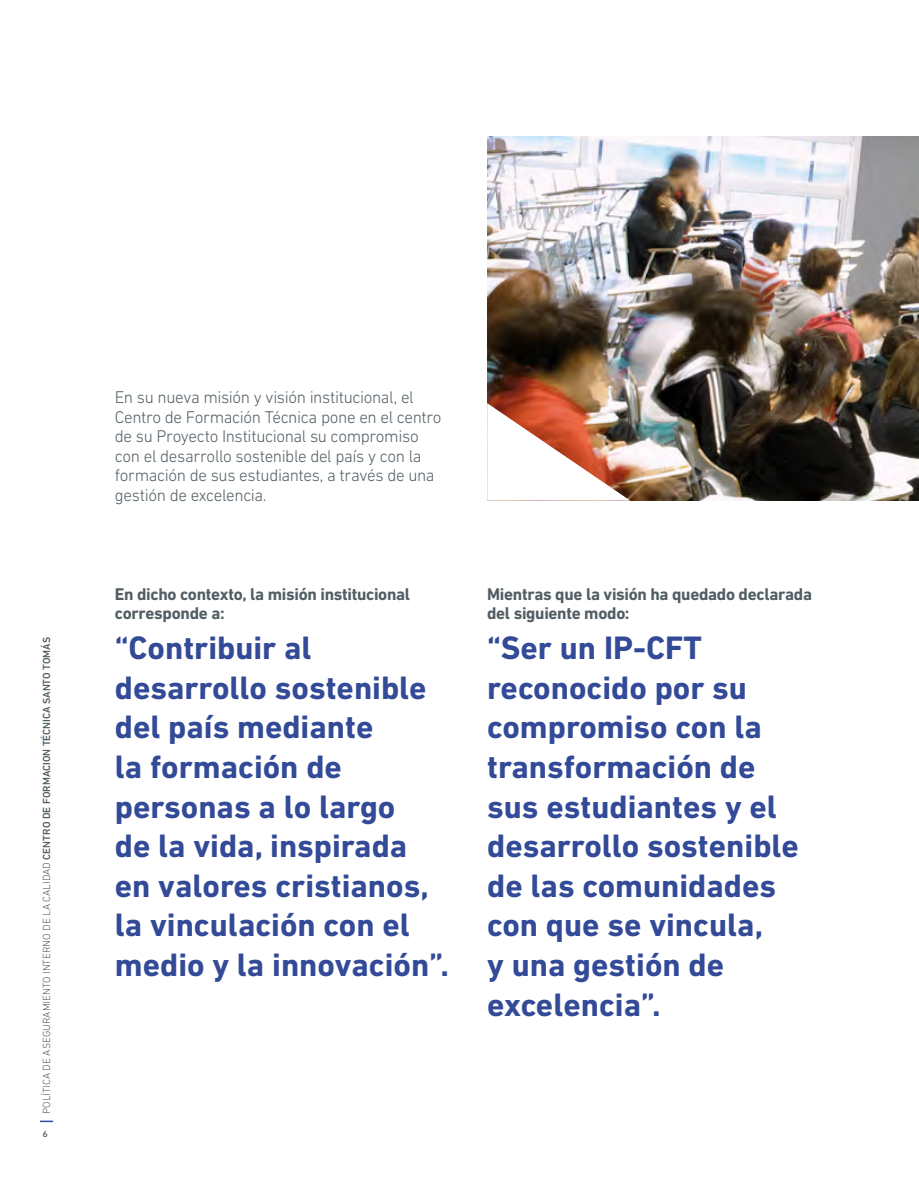
<style>
.page{position:relative;width:919px;height:1191px;background:#fff}
.page>*{position:absolute;margin:0;border:0;box-sizing:border-box;transform-origin:0 0}
.t1{font:700 33px/39.6px "DIN Next LT Pro";color:#324a97}
.t2{font:300 17.25px/19.5px "DIN Next LT Pro";letter-spacing:-.02em;color:#525e64}
.t3{font:700 17.25px/19.5px "DIN Next LT Pro";letter-spacing:-.015em;color:#525e64}
.t4{font:12px "DIN Next LT Pro";color:#525e64}
.t5{font:300 10.5px "DIN Next LT Pro";color:#525e64}
.s1{font-weight:500}
</style>
<div class="page">
<img style="left:487px;top:136px;width:431px;height:364px">
<img style="left:487px;top:403px;width:143px;height:97px">
<svg style="left:40px;top:1120px;width:13px;height:2px"></svg>
<p class="t5" style="left:41px;top:1114px;width:478px;rotate:-90deg">POLÍTICA DE ASEGURAMIENTO INTERNO DE LA CALIDAD <span class="s1">CENTRO DE FORMACION TÉCNICA SANTO TOMÁS</span></p>
<p class="t4" style="left:43px;top:1126px;width:7px">6</p>
<p class="t2" style="left:115px;top:387px;width:328px">En su nueva misión y visión institucional, el Centro de Formación Técnica pone en el centro de su Proyecto Institucional su compromiso con el desarrollo sostenible del país y con la formación de sus estudiantes, a través de una gestión de excelencia.</p>
<p class="t3" style="left:115px;top:584px;width:297px">En dicho contexto, la misión institucional corresponde a:</p>
<p class="t1" style="left:115px;top:628px;width:335px">“Contribuir al desarrollo sostenible del país mediante<br>la formación de personas a lo largo<br>de la vida, inspirada en valores cristianos, la vinculación con el medio y la innovación”.</p>
<p class="t3" style="left:487px;top:584px;width:326px">Mientras que la visión ha quedado declarada del siguiente modo:</p>
<p class="t1" style="left:487px;top:628px;width:313px">“Ser un IP-CFT reconocido por su compromiso con la transformación de sus estudiantes y el desarrollo sostenible de las comunidades con que se vincula,<br>y una gestión de excelencia”.</p>
</div>
